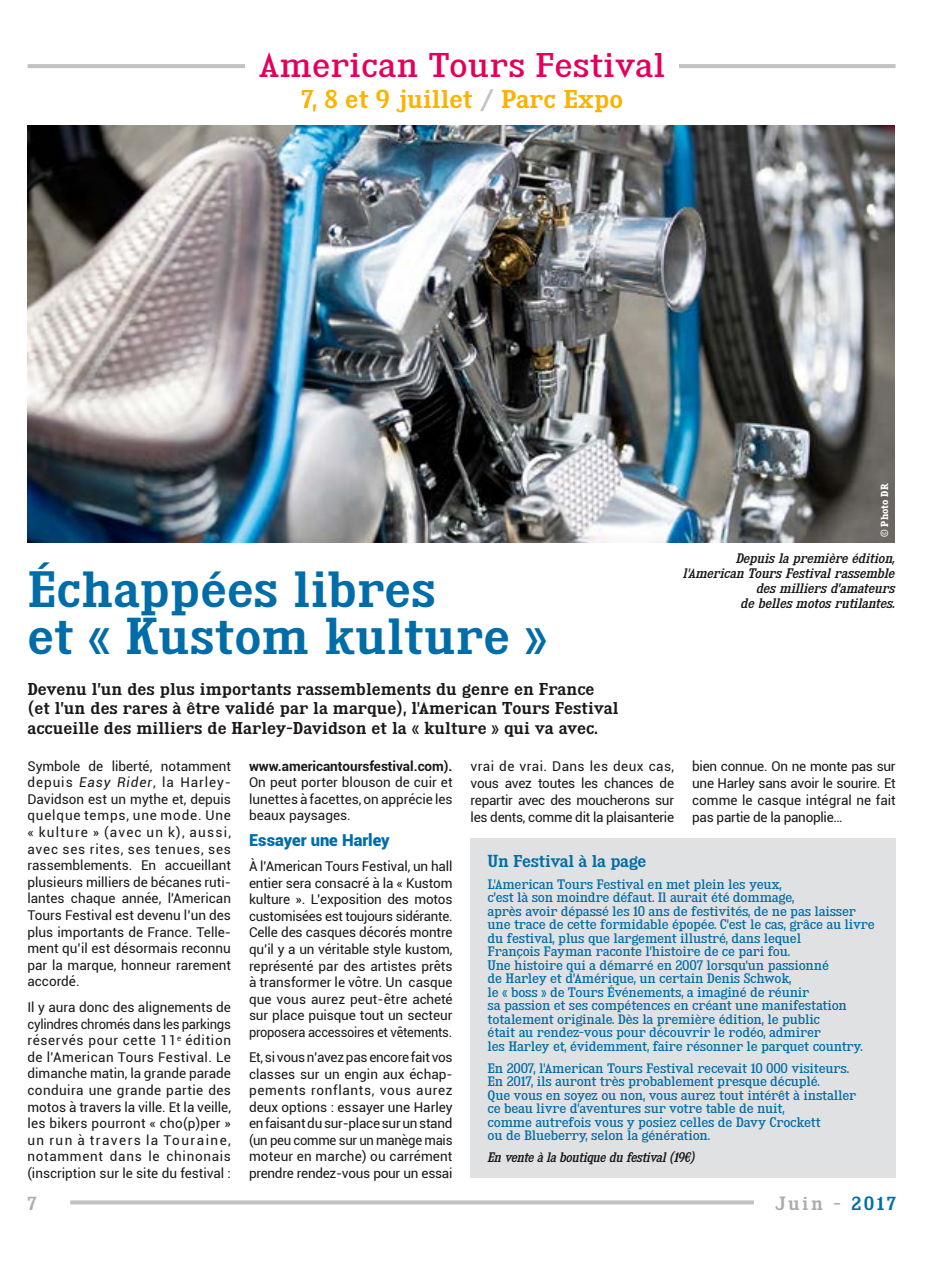
<style>
.page{position:relative;width:936px;height:1263px;background:#fff}
.page>*{position:absolute;margin:0;border:0;box-sizing:border-box;transform-origin:0 0}
.t1{font:44.7px/46.8px "Kingsbridge Sb";color:#006da8}
.t2{font:30px "Kingsbridge Rg";color:#e3005c}
.t3{font:22.5px "Kingsbridge Sb";color:#fbb200}
.t4{font:900 16.5px "Roboto";color:#006da8}
.t5{font:16.5px "Kingsbridge Sb";letter-spacing:.15em;color:#acadaf}
.t6{font:15px/19.5px "Kingsbridge Sb";color:#1b1719}
.t7{font:15px "Kingsbridge Sb";letter-spacing:-.02em;color:#006da8}
.t8{font:13.5px/16.6px "Roboto";color:#1b1719;text-align:justify}
.t9{font:700 13.5px "Roboto";color:#1b1719}
.t10{font:12px/13.5px "Kingsbridge Rg";letter-spacing:-.02em;color:#006da8;scale:.95 1}
.t11{font:italic 12px/15px "Kingsbridge Rg";color:#1b1719;text-align:right}
.t12{font:italic 12px "Kingsbridge Rg";letter-spacing:-.02em;color:#1b1719;scale:.95 1}
.t13{font:700 9px "Kingsbridge Rg";color:#fff}
.s1{color:#c0c2c4}
.s2{font-style:italic}
.s3{color:#006da8}
</style>
<div class="page">
<svg style="left:70px;top:1200px;width:683px;height:4px;background:#c6c8ca"></svg>
<hr style="left:28px;top:64px;width:867px;height:4px;background:#c0c2c4">
<div style="left:244px;top:50px;width:434px;height:32px;background:#fff"></div>
<img style="left:27px;top:125px;width:867px;height:418px">
<div style="left:470px;top:838px;width:425px;height:340px;background:#e0e1e2"></div>
<h2 class="t2" style="left:258px;top:47px;width:408px">American Tours Festival</h2>
<h3 class="t3" style="left:301px;top:86px;width:323px">7, 8 et 9 juillet <span class="s1">/</span> Parc Expo</h3>
<h1 class="t1" style="left:27px;top:566px;width:521px">Échappées libres<br>et « Kustom kulture »</h1>
<p class="t13" style="left:879px;top:537px;width:55px;rotate:-90deg">© Photo DR</p>
<p class="t11" style="left:683px;top:550px;width:213px">Depuis la première édition, l'American Tours Festival rassemble des milliers d’amateurs<br>de belles motos rutilantes.</p>
<p class="t6" style="left:27px;top:679px;width:592px">Devenu l’un des plus importants rassemblements du genre en France (et l’un des rares à être validé par la marque), l'American Tours Festival accueille des milliers de Harley-Davidson et la « kulture » qui va avec.</p>
<p class="t8" style="left:27px;top:757px;width:205px">Symbole de liberté, notamment depuis <span class="s2">Easy Rider</span>, la Harley-Davidson est un mythe et, depuis quelque temps, une mode. Une « kulture » (avec un k), aussi, avec ses rites, ses tenues, ses rassemblements. En accueillant plusieurs milliers de bécanes ruti&shy;lantes chaque année, l'American Tours Festival est devenu l’un des plus importants de France. Telle&shy;ment qu’il est désormais reconnu par la marque, honneur rarement accordé.</p>
<p class="t8" style="left:27px;top:998px;width:205px">Il y aura donc des alignements de cylindres chromés dans les parkings réservés pour cette 11<sup>e</sup> édition de l'American Tours Festival. Le dimanche matin, la grande parade conduira une grande partie des motos à travers la ville. Et la veille, les bikers pourront « cho(p)per » un run à travers la Touraine, notamment dans le chinonais (inscription sur le site du festival :</p>
<p class="t9" style="left:249px;top:756px;width:205px">www.americantoursfestival.com).</p>
<p class="t8" style="left:249px;top:774px;width:205px">On peut porter blouson de cuir et lunettes à facettes, on apprécie les beaux paysages.</p>
<p class="t4" style="left:249px;top:828px;width:142px">Essayer une Harley</p>
<p class="t8" style="left:249px;top:858px;width:205px">À l'American Tours Festival, un hall entier sera consacré à la « Kustom kulture ». L’exposition des motos customisées est toujours sidérante.<br>Celle des casques décorés montre qu’il y a un véritable style kustom, représenté par des artistes prêts à transformer le vôtre. Un casque que vous aurez peut-être acheté sur place puisque tout un secteur proposera accessoires et vêtements.</p>
<p class="t8" style="left:249px;top:1049px;width:205px">Et, si vous n’avez pas encore fait vos classes sur un engin aux échap&shy;pements ronflants, vous aurez deux options : essayer une Harley en faisant du sur-place sur un stand (un peu comme sur un manège mais moteur en marche) ou carrément prendre rendez-vous pour un essai</p>
<p class="t8" style="left:470px;top:757px;width:205px">vrai de vrai. Dans les deux cas, vous avez toutes les chances de repartir avec des moucherons sur les dents, comme dit la plaisanterie</p>
<p class="t8" style="left:692px;top:757px;width:205px">bien connue. On ne monte pas sur une Harley sans avoir le sourire. Et comme le casque intégral ne fait pas partie de la panoplie…</p>
<p class="t7" style="left:487px;top:852px;width:160px">Un Festival à la page</p>
<p class="t10" style="left:487px;top:877px;width:409px">L'American Tours Festival en met plein les yeux,<br>c’est là son moindre défaut. Il aurait été dommage,<br>après avoir dépassé les 10 ans de festivités, de ne pas laisser une trace de cette formidable épopée. C’est le cas, grâce au livre du festival, plus que largement illustré, dans lequel<br>François Fayman raconte l’histoire de ce pari fou.<br>Une histoire qui a démarré en 2007 lorsqu’un passionné<br>de Harley et d’Amérique, un certain Denis Schwok,<br>le « boss » de Tours Événements, a imaginé de réunir<br>sa passion et ses compétences en créant une manifestation totalement originale. Dès la première édition, le public<br>était au rendez-vous pour découvrir le rodéo, admirer<br>les Harley et, évidemment, faire résonner le parquet country.</p>
<p class="t10" style="left:487px;top:1061px;width:389px">En 2007, l'American Tours Festival recevait 10 000 visiteurs.<br>En 2017, ils auront très probablement presque décuplé.<br>Que vous en soyez ou non, vous aurez tout intérêt à installer ce beau livre d’aventures sur votre table de nuit,<br>comme autrefois vous y posiez celles de Davy Crockett<br>ou de Blueberry, selon la génération.</p>
<p class="t12" style="left:487px;top:1150px;width:220px">En vente à la boutique du festival (19€)</p>
<p class="t5" style="left:28px;top:1193px;width:11px">7</p>
<p class="t5" style="left:775px;top:1193px;width:122px">Juin - <span class="s3">2017</span></p>
</div>
